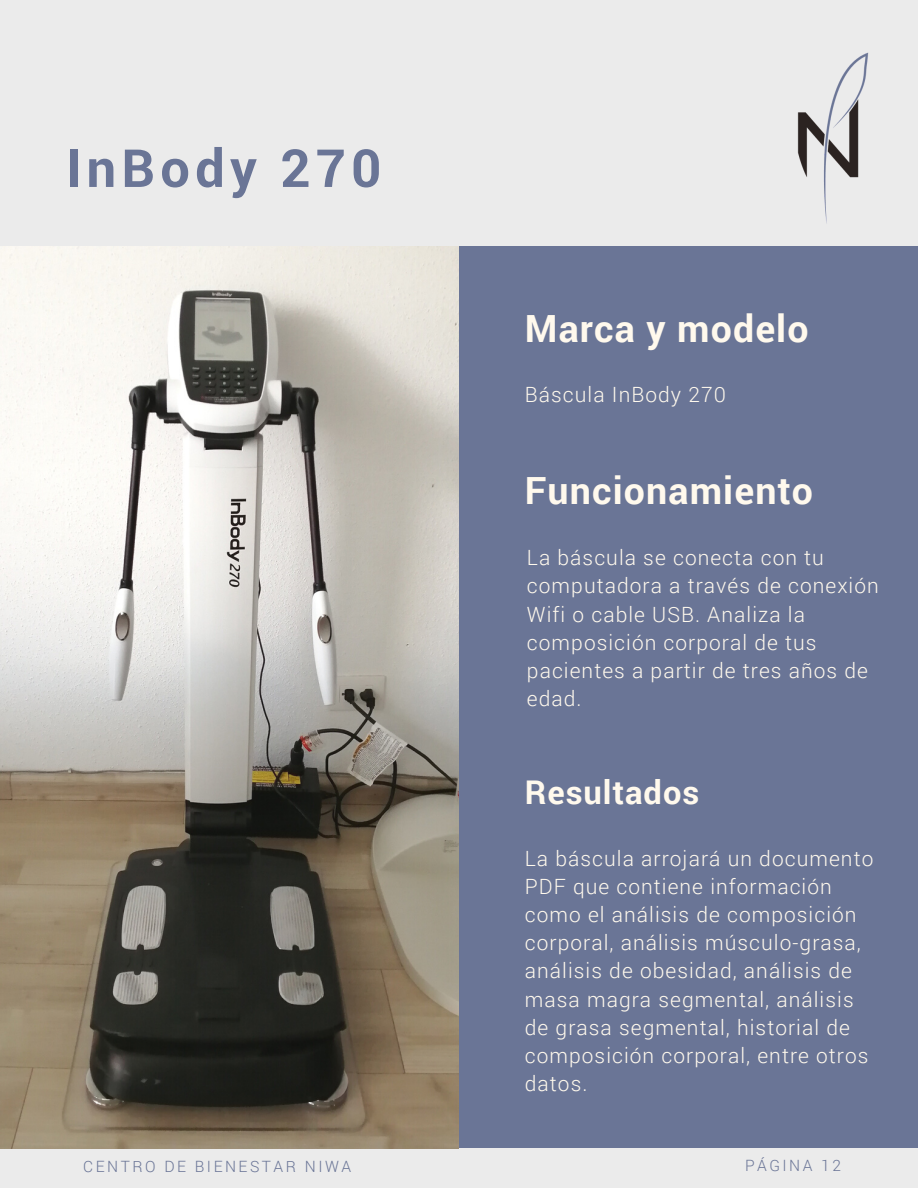
<style>
.page{position:relative;width:918px;height:1188px;background:#ebebeb}
.page>*{position:absolute;margin:0;border:0;box-sizing:border-box;transform-origin:0 0}
.t1{font:700 52.5px "Roboto";letter-spacing:.1em;color:#6a7596}
.t2{font:700 37.5px "Roboto";letter-spacing:.03em;color:#fff9ed}
.t3{font:700 32.7px "Roboto";letter-spacing:.03em;color:#fff9ed}
.t4{font:300 21px/28.2px "Roboto";letter-spacing:.05em;color:#fff9ed}
.t5{font:300 15.6px "Roboto";letter-spacing:.16em;color:#6a7596}
</style>
<div class="page">
<div style="left:419px;top:246px;width:499px;height:942px;background:#6a7596"></div>
<div style="left:0;top:1149px;width:918px;height:39px;background:#ebebeb"></div>
<img style="left:797px;top:52px;width:71px;height:171px">
<img style="left:0;top:246px;width:459px;height:903px">
<p class="t1" style="left:66px;top:132px;width:317px">InBody 270</p>
<p class="t2" style="left:525px;top:303px;width:285px">Marca y modelo</p>
<p class="t4" style="left:525px;top:380px;width:203px">Báscula InBody 270</p>
<p class="t2" style="left:525px;top:465px;width:290px">Funcionamiento</p>
<p class="t4" style="left:527px;top:543px;width:353px">La báscula se conecta con tu computadora a través de conexión<br>Wifi o cable USB. Analiza la composición corporal de tus pacientes a partir de tres años de edad.</p>
<p class="t3" style="left:525px;top:770px;width:176px">Resultados</p>
<p class="t4" style="left:525px;top:844px;width:350px">La báscula arrojará un documento<br>PDF que contiene información como el análisis de composición corporal, análisis músculo-grasa, análisis de obesidad, análisis de masa magra segmental, análisis de grasa segmental, historial de composición corporal, entre otros datos.</p>
<p class="t5" style="left:83px;top:1155px;width:269px">CENTRO DE BIENESTAR NIWA</p>
<p class="t5" style="left:745px;top:1155px;width:97px">PÁGINA 12</p>
</div>
